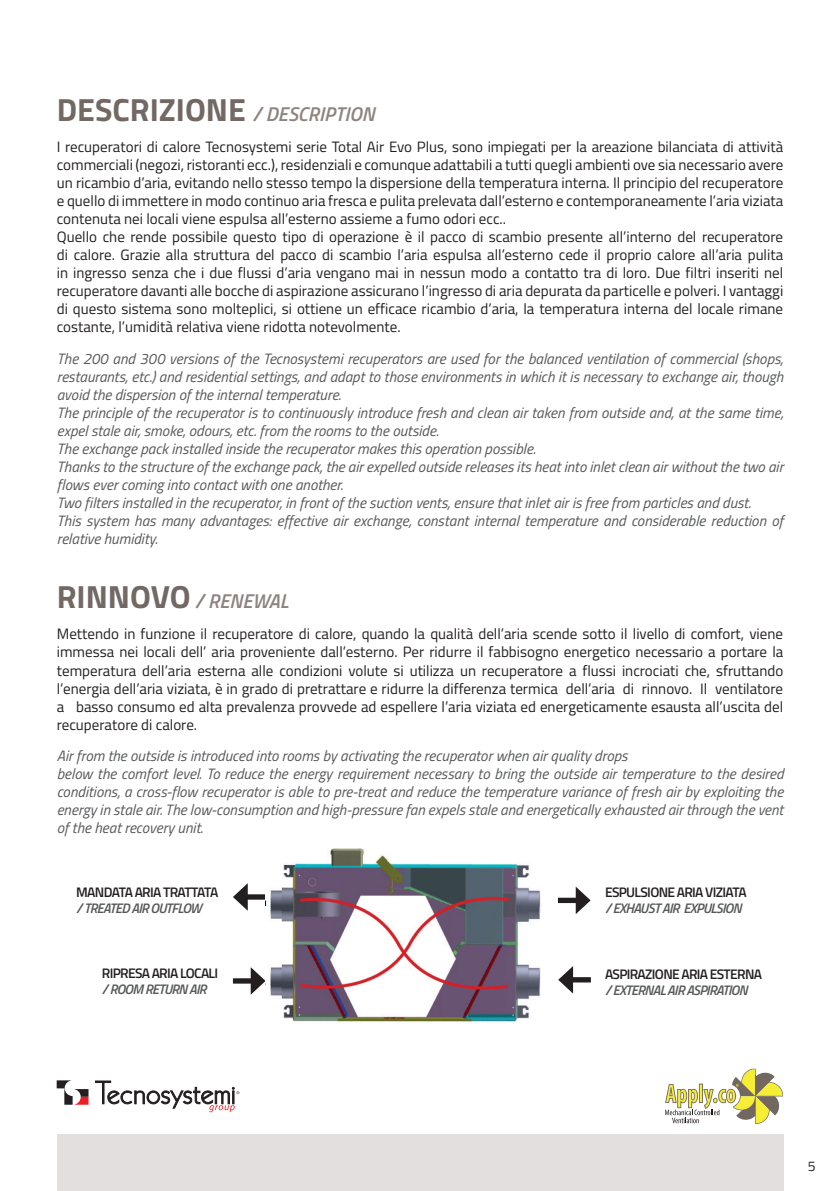
<style>
.page{position:relative;width:840px;height:1191px;background:#fff}
.page>*{position:absolute;margin:0;border:0;box-sizing:border-box;transform-origin:0 0}
.t1{font:italic 600 20px "Titillium Web";color:#8e847f}
.t2{font:15px/18px "Titillium Web";color:#231f20;text-align:justify}
.t3{font:italic 15px/18px "Titillium Web";color:#57585a}
.t4{font:14px "Titillium Web";color:#231f20}
.t5{font:600 13.8px "Titillium Web";letter-spacing:-.05em;color:#231f20}
.t6{font:italic 600 13.8px "Titillium Web";letter-spacing:-.05em;color:#57585a}
.s1{font-weight:700;font-style:normal;font-size:32px;color:#726864}
</style>
<div class="page">
<svg style="left:57px;top:1080px;width:31px;height:24px"></svg>
<svg style="left:95px;top:1080px;width:144px;height:32px"></svg>
<svg style="left:665px;top:1068px;width:117px;height:56px"></svg>
<div style="left:57px;top:1134px;width:725px;height:57px;background:#e3dfde"></div>
<div style="left:568px;top:977px;width:22px;height:5px;background:#231f20"></div>
<svg style="left:558px;top:967px;width:14px;height:26px"></svg>
<div style="left:243px;top:894px;width:22px;height:5px;background:#231f20"></div>
<svg style="left:233px;top:884px;width:14px;height:26px"></svg>
<div style="left:557px;top:897px;width:23px;height:6px;background:#231f20"></div>
<svg style="left:575px;top:886px;width:15px;height:28px"></svg>
<div style="left:233px;top:978px;width:22px;height:5px;background:#231f20"></div>
<svg style="left:250px;top:967px;width:15px;height:27px"></svg>
<img style="left:265px;top:848px;width:276px;height:176px">
<h1 class="t1" style="left:57px;top:99px;width:319px"><span class="s1">DESCRIZIONE</span> / DESCRIPTION</h1>
<p class="t2" style="left:57px;top:137px;width:727px;text-align:left">I recuperatori di calore Tecnosystemi serie Total Air Evo Plus, sono impiegati per la areazione bilanciata di attività commerciali (negozi, ristoranti ecc.), residenziali e comunque adattabili a tutti quegli ambienti ove sia necessario avere un ricambio d’aria, evitando nello stesso tempo la dispersione della temperatura interna. Il principio del recuperatore e quello di immettere in modo continuo aria fresca e pulita prelevata dall’esterno e contemporaneamente l’aria viziata contenuta nei locali viene espulsa all’esterno assieme a fumo odori ecc..<br>Quello che rende possibile questo tipo di operazione è il pacco di scambio presente all’interno del recuperatore di calore. Grazie alla struttura del pacco di scambio l’aria espulsa all’esterno cede il proprio calore all’aria pulita in ingresso senza che i due flussi d’aria vengano mai in nessun modo a contatto tra di loro. Due filtri inseriti nel recuperatore davanti alle bocche di aspirazione assicurano l’ingresso di aria depurata da particelle e polveri. I vantaggi di questo sistema sono molteplici, si ottiene un efficace ricambio d’aria, la temperatura interna del locale rimane costante, l’umidità relativa viene ridotta notevolmente.</p>
<p class="t3" style="left:57px;top:348px;width:727px">The 200 and 300 versions of the Tecnosystemi recuperators are used for the balanced ventilation of commercial (shops, restaurants, etc.) and residential settings, and adapt to those environments in which it is necessary to exchange air, though avoid the dispersion of the internal temperature.<br>The principle of the recuperator is to continuously introduce fresh and clean air taken from outside and, at the same time, expel stale air, smoke, odours, etc. from the rooms to the outside.<br>The exchange pack installed inside the recuperator makes this operation possible.<br>Thanks to the structure of the exchange pack, the air expelled outside releases its heat into inlet clean air without the two air flows ever coming into contact with one another.<br>Two filters installed in the recuperator, in front of the suction vents, ensure that inlet air is free from particles and dust.<br>This system has many advantages: effective air exchange, constant internal temperature and considerable reduction of relative humidity.</p>
<h1 class="t1" style="left:57px;top:586px;width:233px"><span class="s1">RINNOVO</span> / RENEWAL</h1>
<p class="t2" style="left:57px;top:624px;width:727px">Mettendo in funzione il recuperatore di calore, quando la qualità dell’aria scende sotto il livello di comfort, viene immessa nei locali dell’ aria proveniente dall’esterno. Per ridurre il fabbisogno energetico necessario a portare la temperatura dell’aria esterna alle condizioni volute si utilizza un recuperatore a flussi incrociati che, sfruttando l’energia dell’aria viziata, è in grado di pretrattare e ridurre la differenza termica dell’aria di rinnovo. Il ventilatore a basso consumo ed alta prevalenza provvede ad espellere l’aria viziata ed energeticamente esausta all’uscita del recuperatore di calore.</p>
<p class="t3" style="left:57px;top:745px;width:728px">Air from the outside is introduced into rooms by activating the recuperator when air quality drops<br>below the comfort level. To reduce the energy requirement necessary to bring the outside air temperature to the desired conditions, a cross-flow recuperator is able to pre-treat and reduce the temperature variance of fresh air by exploiting the energy in stale air. The low-consumption and high-pressure fan expels stale and energetically exhausted air through the vent of the heat recovery unit.</p>
<p class="t5" style="left:76px;top:881px;width:144px">MANDATA ARIA TRATTATA</p>
<p class="t6" style="left:76px;top:898px;width:127px">/ TREATED AIR OUTFLOW</p>
<p class="t5" style="left:102px;top:962px;width:118px">RIPRESA ARIA LOCALI</p>
<p class="t6" style="left:102px;top:978px;width:106px">/ ROOM RETURN AIR</p>
<p class="t5" style="left:604px;top:881px;width:143px">ESPULSIONE ARIA VIZIATA</p>
<p class="t6" style="left:604px;top:898px;width:138px">/ EXHAUST AIR EXPULSION</p>
<p class="t5" style="left:604px;top:963px;width:158px">ASPIRAZIONE ARIA ESTERNA</p>
<p class="t6" style="left:604px;top:980px;width:144px">/ EXTERNAL AIR ASPIRATION</p>
<p class="t4" style="left:807px;top:1156px;width:9px">5</p>
</div>
